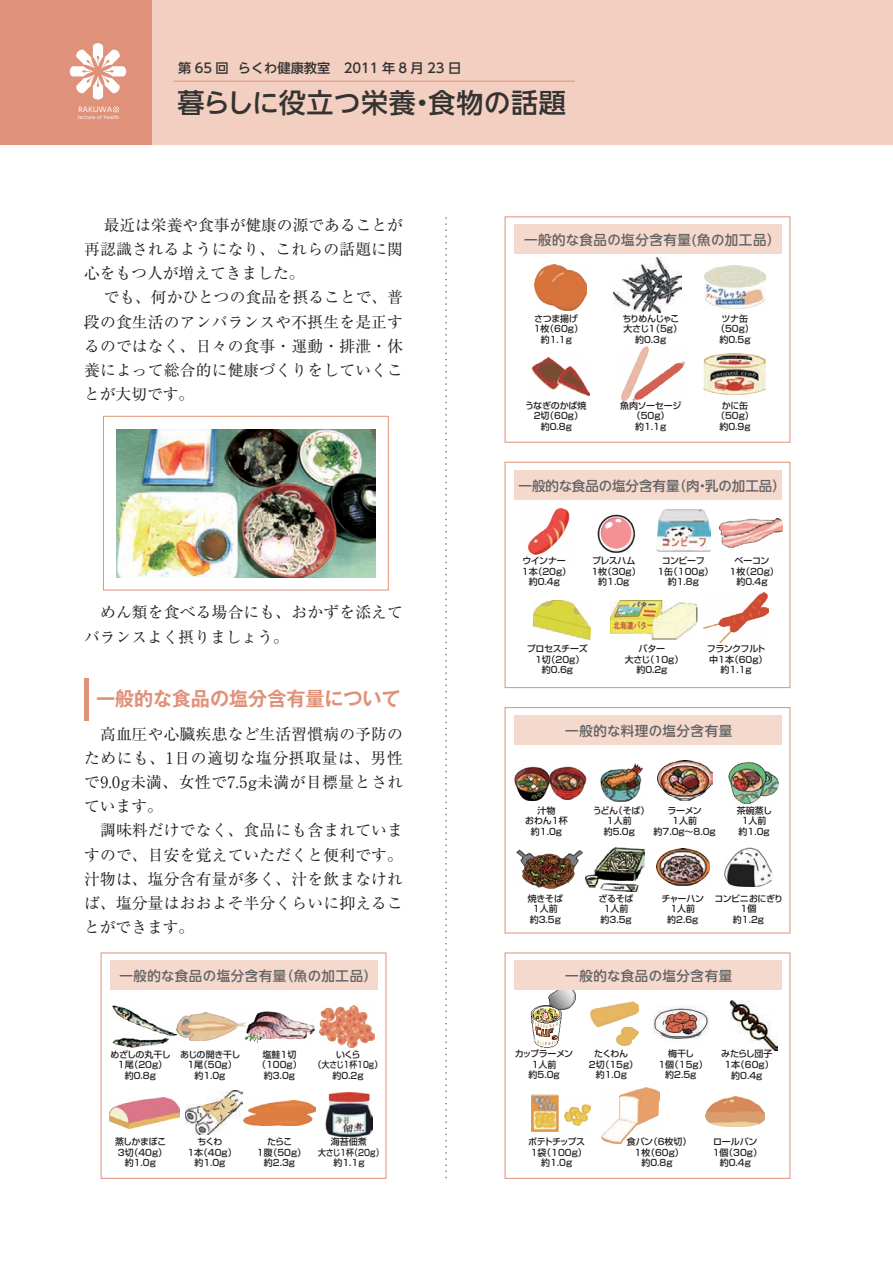
<style>
.page{position:relative;width:893px;height:1263px;background:#fff}
.page>*{position:absolute;margin:0;border:0;box-sizing:border-box;transform-origin:0 0}
.t1{font:500 27px "UD Shin Go NT Pro";letter-spacing:.015em;color:#333}
.t2{font:700 19.5px "Gothic MB101 Pr 5 De";color:#e09179}
.t3{font:15.75px/24.2px "Ryumin Pr 5";letter-spacing:.015em;color:#231f20}
.t4{font:500 13.5px "UD Shin Go NT Pro";letter-spacing:.03em;color:#636366}
.t5{font:500 13.5px "UD Shin Go NT Pro";color:#636366}
.t6{font:500 13.2px "UD Shin Go NT Pro";color:#333}
.t7{font:500 9px/10.5px "Shin Go Pr 5";color:#231f20;text-align:center}
.t8{font:500 9px/10.5px "Shin Go Pr 5";letter-spacing:-.025em;color:#231f20;text-align:center}
.t9{font:500 9px/10.5px "Shin Go Pr 5";letter-spacing:-.075em;color:#231f20;text-align:center}
.t10{font:500 9px/10.5px "Shin Go Pr 5";letter-spacing:-.02em;color:#231f20;text-align:center}
.t11{font:500 9px/10.5px "Shin Go Pr 5";letter-spacing:-.03em;color:#231f20;text-align:center}
.t12{font:500 9px/10.5px "Shin Go Pr 5";letter-spacing:-.035em;color:#231f20;text-align:center}
.t13{font:6.9px "UD Shin Go NT Pro";letter-spacing:.04em;color:#fff}
.t14{font:4.65px "UD Shin Go NT Pro";letter-spacing:.04em;color:#fff}
</style>
<div class="page">
<div style="left:0;top:0;width:893px;height:145px;background:#f2cfc0"></div>
<div style="left:0;top:0;width:152px;height:145px;background:#e09179"></div>
<svg style="left:445px;top:218px;width:2px;height:960px"></svg>
<hr style="left:84px;top:678px;width:4px;height:42px;background:#e09179">
<svg style="left:70px;top:43px;width:56px;height:57px"></svg>
<svg style="left:113px;top:107px;width:6px;height:5px"></svg>
<hr style="left:173px;top:81px;width:402px;height:1px;background:#e09179">
<div style="left:103px;top:416px;width:286px;height:174px;border:1px solid #e09179"></div>
<img style="left:116px;top:429px;width:260px;height:148px">
<div style="left:101px;top:952px;width:285px;height:227px;border:1px solid #e09179"></div>
<div style="left:110px;top:960px;width:267px;height:30px;background:#f5d9cd"></div>
<img style="left:112px;top:1006px;width:64px;height:41px">
<img style="left:176px;top:1012px;width:69px;height:29px">
<img style="left:245px;top:1011px;width:69px;height:32px">
<img style="left:320px;top:1006px;width:55px;height:41px">
<img style="left:109px;top:1097px;width:70px;height:32px">
<img style="left:185px;top:1090px;width:57px;height:44px">
<img style="left:243px;top:1101px;width:73px;height:24px">
<img style="left:326px;top:1092px;width:47px;height:44px">
<div style="left:505px;top:462px;width:285px;height:226px;border:1px solid #e09179"></div>
<div style="left:514px;top:470px;width:267px;height:30px;background:#f5d9cd"></div>
<img style="left:527px;top:507px;width:43px;height:48px">
<img style="left:597px;top:514px;width:38px;height:39px">
<img style="left:657px;top:510px;width:53px;height:42px">
<img style="left:720px;top:519px;width:63px;height:29px">
<img style="left:533px;top:600px;width:57px;height:40px">
<img style="left:610px;top:600px;width:88px;height:39px">
<img style="left:703px;top:592px;width:66px;height:51px">
<div style="left:505px;top:707px;width:285px;height:226px;border:1px solid #e09179"></div>
<div style="left:514px;top:715px;width:267px;height:30px;background:#f5d9cd"></div>
<img style="left:515px;top:766px;width:72px;height:34px">
<img style="left:601px;top:764px;width:41px;height:38px">
<img style="left:657px;top:760px;width:55px;height:40px">
<img style="left:728px;top:762px;width:51px;height:42px">
<img style="left:516px;top:850px;width:66px;height:39px">
<img style="left:585px;top:847px;width:59px;height:44px">
<img style="left:656px;top:849px;width:53px;height:36px">
<img style="left:725px;top:847px;width:47px;height:40px">
<img style="left:531px;top:990px;width:45px;height:58px">
<div style="left:505px;top:952px;width:285px;height:227px;border:1px solid #e09179"></div>
<div style="left:514px;top:960px;width:267px;height:30px;background:#f5d9cd"></div>
<img style="left:590px;top:1001px;width:48px;height:45px">
<img style="left:653px;top:1006px;width:56px;height:33px">
<img style="left:730px;top:1000px;width:48px;height:51px">
<img style="left:531px;top:1094px;width:59px;height:37px">
<img style="left:601px;top:1087px;width:59px;height:57px">
<img style="left:705px;top:1096px;width:59px;height:31px">
<img style="left:613px;top:257px;width:68px;height:55px">
<div style="left:505px;top:216px;width:285px;height:227px;border:1px solid #e09179"></div>
<div style="left:514px;top:224px;width:267px;height:30px;background:#f5d9cd"></div>
<img style="left:534px;top:265px;width:52px;height:46px">
<img style="left:704px;top:266px;width:61px;height:43px">
<img style="left:531px;top:358px;width:58px;height:37px">
<img style="left:621px;top:347px;width:63px;height:53px">
<img style="left:704px;top:353px;width:62px;height:42px">
<p class="t13" style="left:78px;top:104px;width:35px">RAKUWA</p>
<p class="t14" style="left:78px;top:113px;width:43px">lecture of health</p>
<p class="t6" style="left:178px;top:57px;width:284px">第 65 回 らくわ健康教室　2011 年 8 月 23 日</p>
<p class="t1" style="left:177px;top:81px;width:390px">暮らしに役立つ栄養・食物の話題</p>
<p class="t3" style="left:104px;top:212px;width:301px">最近は栄養や食事が健康の源であることが</p>
<p class="t3" style="left:84px;top:236px;width:320px">再認識されるようになり、これらの話題に関</p>
<p class="t3" style="left:84px;top:260px;width:222px">心をもつ人が増えてきました。</p>
<p class="t3" style="left:104px;top:284px;width:301px">でも、何かひとつの食品を摂ることで、普</p>
<p class="t3" style="left:84px;top:309px;width:320px">段の食生活のアンバランスや不摂生を是正す</p>
<p class="t3" style="left:84px;top:333px;width:320px">るのではなく、日々の食事・運動・排泄・休</p>
<p class="t3" style="left:84px;top:357px;width:320px">養によって総合的に健康づくりをしていくこ</p>
<p class="t3" style="left:84px;top:381px;width:112px">とが大切です。</p>
<p class="t3" style="left:84px;top:599px;width:320px">　めん類を食べる場合にも、おかずを添えてバランスよく摂りましょう。</p>
<p class="t2" style="left:96px;top:683px;width:306px">一般的な食品の塩分含有量について</p>
<p class="t3" style="left:84px;top:720px;width:321px">　高血圧や心臓疾患など生活習慣病の予防のためにも、1日の適切な塩分摂取量は、男性で9.0g未満、女性で7.5g未満が目標量とされています。<br>　調味料だけでなく、食品にも含まれていますので、目安を覚えていただくと便利です。汁物は、塩分含有量が多く、汁を飲まなければ、塩分量はおおよそ半分くらいに抑えることができます。</p>
<p class="t4" style="left:119px;top:965px;width:259px">一般的な食品の塩分含有量（魚の加工品）</p>
<p class="t7" style="left:110px;top:1048px;width:62px">めざしの丸干し<br>1尾（20g）約0.8g</p>
<p class="t7" style="left:180px;top:1048px;width:62px">あじの開き干し<br>1尾（50g）約1.0g</p>
<p class="t7" style="left:257px;top:1048px;width:46px">塩鮭1切（100g）約3.0g</p>
<p class="t7" style="left:313px;top:1048px;width:72px">いくら<br>（大さじ1杯10g）約0.2g</p>
<p class="t10" style="left:115px;top:1136px;width:54px">蒸しかまぼこ<br>3切（40g）約1.0g</p>
<p class="t7" style="left:187px;top:1136px;width:51px">ちくわ<br>1本（40g）約1.0g</p>
<p class="t7" style="left:257px;top:1136px;width:51px">たらこ<br>1腹（50g）約2.3g</p>
<p class="t7" style="left:318px;top:1136px;width:67px">海苔佃煮<br>大さじ1杯（20g）約1.1g</p>
<p class="t4" style="left:524px;top:229px;width:258px">一般的な食品の塩分含有量(魚の加工品）</p>
<p class="t7" style="left:534px;top:312px;width:51px">さつま揚げ<br>1枚（60g）約1.1g</p>
<p class="t7" style="left:716px;top:312px;width:39px">ツナ缶（50g）約0.5g</p>
<p class="t9" style="left:622px;top:312px;width:61px">ちりめんじゃこ大さじ1（5g）約0.3g</p>
<p class="t7" style="left:525px;top:399px;width:63px">うなぎのかば焼<br>2切（60g）約0.8g</p>
<p class="t7" style="left:620px;top:399px;width:63px">魚肉ソーセージ（50g）約1.1g</p>
<p class="t7" style="left:716px;top:399px;width:39px">かに缶（50g）約0.9g</p>
<p class="t5" style="left:519px;top:474px;width:269px">一般的な食品の塩分含有量（肉・乳の加工品）</p>
<p class="t7" style="left:522px;top:555px;width:51px">ウインナー<br>1本（20g）約0.4g</p>
<p class="t7" style="left:591px;top:555px;width:51px">プレスハム<br>1枚（30g）約1.0g</p>
<p class="t7" style="left:657px;top:555px;width:58px">コンビーフ<br>1缶（100g）約1.8g</p>
<p class="t7" style="left:729px;top:555px;width:51px">ベーコン<br>1枚（20g）約0.4g</p>
<p class="t7" style="left:527px;top:643px;width:63px">プロセスチーズ<br>1切（20g）約0.6g</p>
<p class="t7" style="left:625px;top:643px;width:60px">バター<br>大さじ（10g）約0.2g</p>
<p class="t7" style="left:707px;top:643px;width:62px">フランクフルト中1本（60g）約1.1g</p>
<p class="t4" style="left:565px;top:720px;width:168px">一般的な料理の塩分含有量</p>
<p class="t7" style="left:525px;top:804px;width:44px">汁物<br>おわん1杯約1.0g</p>
<p class="t7" style="left:593px;top:804px;width:58px">うどん（そば）<br>1人前約5.0g</p>
<p class="t7" style="left:654px;top:804px;width:64px">ラーメン<br>1人前<br>約7.0g～8.0g</p>
<p class="t7" style="left:737px;top:804px;width:37px">茶碗蒸し<br>1人前約1.0g</p>
<p class="t7" style="left:528px;top:892px;width:37px">焼きそば<br>1人前約3.5g</p>
<p class="t7" style="left:599px;top:892px;width:37px">ざるそば<br>1人前約3.5g</p>
<p class="t7" style="left:662px;top:892px;width:44px">チャーハン<br>1人前約2.6g</p>
<p class="t11" style="left:714px;top:892px;width:70px">コンビニおにぎり<br>1個<br>約1.2g</p>
<p class="t4" style="left:565px;top:965px;width:168px">一般的な食品の塩分含有量</p>
<p class="t12" style="left:515px;top:1048px;width:60px">カップラーメン<br>1人前<br>約5.0g</p>
<p class="t7" style="left:589px;top:1048px;width:51px">たくわん<br>2切（15g）約1.0g</p>
<p class="t7" style="left:658px;top:1048px;width:51px">梅干し<br>1個（15g）約2.5g</p>
<p class="t7" style="left:721px;top:1048px;width:54px">みたらし団子<br>1本（60g）約0.4g</p>
<p class="t8" style="left:528px;top:1136px;width:60px">ポテトチップス<br>1袋（100g）約1.0g</p>
<p class="t7" style="left:713px;top:1136px;width:51px">ロールパン<br>1個（30g）約0.4g</p>
<p class="t7" style="left:627px;top:1136px;width:66px">食パン（6枚切）<br>1枚（60g）約0.8g</p>
</div>
